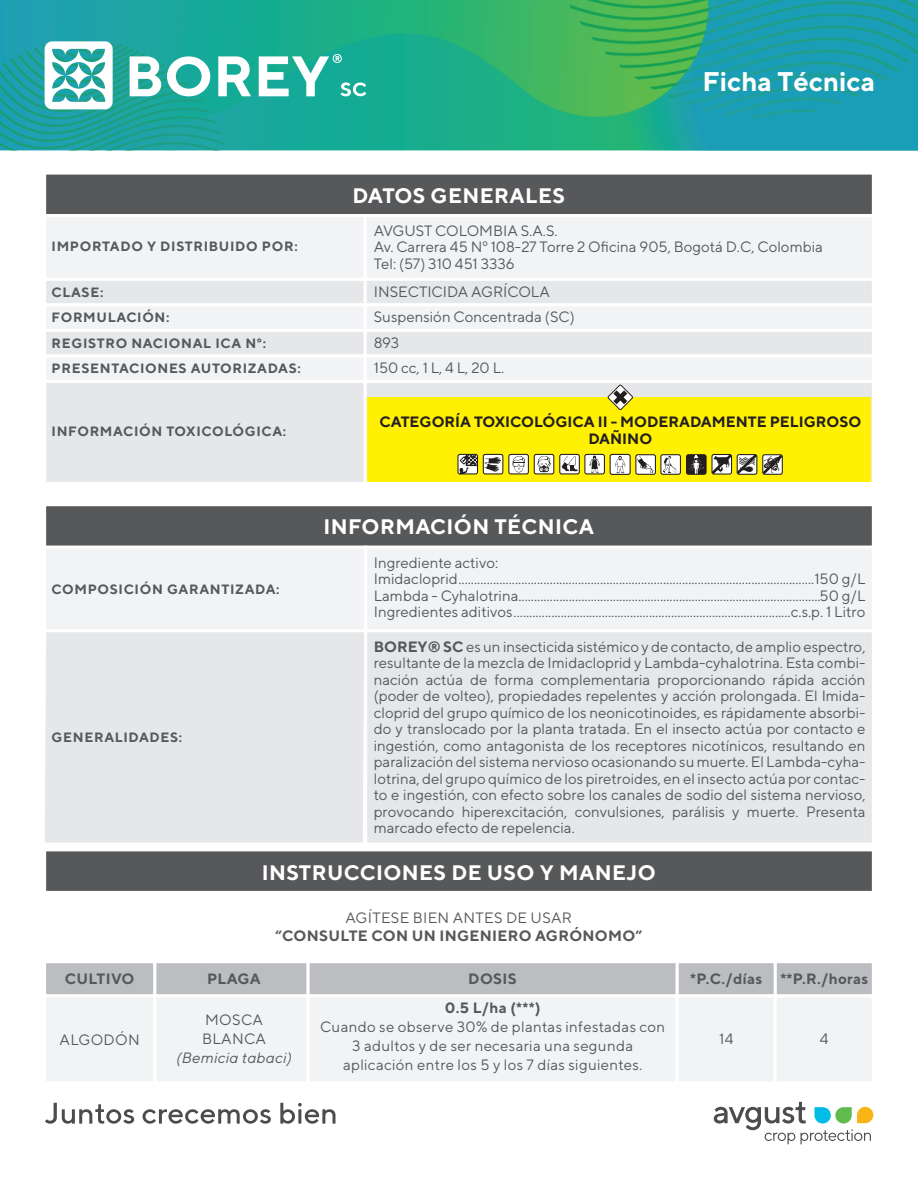
<style>
.page{position:relative;width:918px;height:1188px;background:#fff}
.page>*{position:absolute;margin:0;border:0;box-sizing:border-box;transform-origin:0 0}
.t1{font:700 27px "TT Norms";color:#fff}
.t2{font:700 21px "TT Norms";letter-spacing:.02em;color:#fff}
.t3{font:15px/16.5px "TT Norms";color:#57585a}
.t4{font:15px/18.8px "TT Norms";letter-spacing:.02em;color:#57585a;text-align:center}
.t5{font:700 15px "TT Norms";letter-spacing:.02em;color:#57585a}
.t6{font:700 15px/16.5px "TT Norms";color:#231f20;text-align:center}
.t7{font:italic 15px "TT Norms";letter-spacing:.02em;color:#57585a}
.t8{font:700 13.5px "TT Norms";letter-spacing:.05em;color:#57585a}
.s1{font-weight:700}
</style>
<div class="page">
<img style="left:0;top:0;width:918px;height:151px">
<div style="left:46px;top:174px;width:826px;height:40px;background:#57585a"></div>
<div style="left:43px;top:214px;width:324px;height:67px;background:#f2f3f4;border:3px solid #fff"></div>
<div style="left:364px;top:214px;width:511px;height:67px;background:#f2f3f4;border:3px solid #fff"></div>
<div style="left:43px;top:278px;width:324px;height:28px;background:#e6e7e9;border:3px solid #fff"></div>
<div style="left:364px;top:278px;width:511px;height:28px;background:#e6e7e9;border:3px solid #fff"></div>
<div style="left:43px;top:303px;width:324px;height:29px;background:#f2f3f4;border:3px solid #fff"></div>
<div style="left:364px;top:303px;width:511px;height:29px;background:#f2f3f4;border:3px solid #fff"></div>
<div style="left:43px;top:329px;width:324px;height:28px;background:#e6e7e9;border:3px solid #fff"></div>
<div style="left:364px;top:329px;width:511px;height:28px;background:#e6e7e9;border:3px solid #fff"></div>
<div style="left:43px;top:380px;width:324px;height:105px;background:#e6e7e9;border:3px solid #fff"></div>
<div style="left:364px;top:380px;width:511px;height:105px;background:#e6e7e9;border:3px solid #fff"></div>
<div style="left:367px;top:397px;width:504px;height:85px;background:#fff101"></div>
<div style="left:534px;top:454px;width:20px;height:20px;background:#fff;border-radius:2px"></div>
<div style="left:534px;top:454px;width:20px;height:20px;border:1px solid #231f20;border-radius:2px"></div>
<svg style="left:537px;top:456px;width:14px;height:16px"></svg>
<div style="left:585px;top:454px;width:19px;height:20px;background:#fff;border-radius:2px"></div>
<div style="left:584px;top:454px;width:21px;height:20px;border:1px solid #231f20;border-radius:2px"></div>
<svg style="left:590px;top:455px;width:10px;height:18px"></svg>
<div style="left:610px;top:454px;width:20px;height:20px;background:#fff;border-radius:2px"></div>
<div style="left:610px;top:454px;width:21px;height:21px;border:1px solid #231f20;border-radius:2px"></div>
<svg style="left:615px;top:456px;width:10px;height:17px"></svg>
<svg style="left:560px;top:454px;width:19px;height:20px"></svg>
<div style="left:559px;top:454px;width:21px;height:20px;border:1px solid #231f20;border-radius:2px"></div>
<svg style="left:562px;top:456px;width:16px;height:15px"></svg>
<div style="left:509px;top:454px;width:19px;height:20px;background:#fff;border-radius:2px"></div>
<div style="left:508px;top:454px;width:21px;height:20px;border:1px solid #231f20;border-radius:2px"></div>
<svg style="left:512px;top:456px;width:13px;height:16px"></svg>
<div style="left:483px;top:454px;width:20px;height:20px;background:#fff;border-radius:2px"></div>
<div style="left:483px;top:454px;width:20px;height:20px;border:1px solid #231f20;border-radius:2px"></div>
<svg style="left:485px;top:457px;width:16px;height:15px"></svg>
<div style="left:636px;top:455px;width:19px;height:19px;background:#fff;border-radius:2px"></div>
<div style="left:635px;top:454px;width:21px;height:21px;border:1px solid #231f20;border-radius:2px"></div>
<svg style="left:637px;top:456px;width:16px;height:17px"></svg>
<div style="left:457px;top:454px;width:21px;height:20px;border:1px solid #231f20;border-radius:2px"></div>
<svg style="left:459px;top:454px;width:19px;height:20px"></svg>
<div style="left:661px;top:455px;width:19px;height:19px;background:#fff;border-radius:2px"></div>
<div style="left:660px;top:454px;width:21px;height:21px;border:1px solid #231f20;border-radius:2px"></div>
<svg style="left:663px;top:456px;width:16px;height:18px"></svg>
<div style="left:711px;top:454px;width:21px;height:21px;border:1px solid #231f20;border-radius:2px"></div>
<div style="left:687px;top:455px;width:19px;height:19px;background:#231f20;border-radius:2px"></div>
<div style="left:686px;top:454px;width:21px;height:21px;border:1px solid #231f20;border-radius:2px"></div>
<svg style="left:690px;top:455px;width:14px;height:19px"></svg>
<div style="left:762px;top:454px;width:21px;height:21px;border:1px solid #231f20;border-radius:2px"></div>
<svg style="left:763px;top:455px;width:19px;height:19px"></svg>
<svg style="left:712px;top:454px;width:45px;height:21px"></svg>
<svg style="left:608px;top:385px;width:25px;height:25px"></svg>
<div style="left:46px;top:506px;width:826px;height:40px;background:#57585a"></div>
<div style="left:43px;top:546px;width:324px;height:86px;background:#f2f3f4;border:3px solid #fff"></div>
<div style="left:364px;top:546px;width:511px;height:86px;background:#f2f3f4;border:3px solid #fff"></div>
<div style="left:43px;top:628px;width:326px;height:215px;background:#e6e7e9"></div>
<div style="left:364px;top:629px;width:511px;height:217px;background:#e6e7e9;border:3px solid #fff"></div>
<div style="left:46px;top:851px;width:826px;height:40px;background:#57585a"></div>
<div style="left:43px;top:354px;width:324px;height:29px;background:#f2f3f4;border:3px solid #fff"></div>
<div style="left:364px;top:354px;width:511px;height:29px;background:#f2f3f4;border:3px solid #fff"></div>
<svg style="left:714px;top:1102px;width:159px;height:42px"></svg>
<svg style="left:45px;top:1103px;width:89px;height:21px"></svg>
<svg style="left:143px;top:1109px;width:128px;height:15px"></svg>
<svg style="left:280px;top:1103px;width:56px;height:21px"></svg>
<div style="left:43px;top:994px;width:113px;height:90px;background:#f2f3f4;border:3px solid #fff"></div>
<div style="left:153px;top:994px;width:157px;height:90px;background:#f2f3f4;border:3px solid #fff"></div>
<div style="left:307px;top:994px;width:372px;height:90px;background:#f2f3f4;border:3px solid #fff"></div>
<div style="left:676px;top:994px;width:101px;height:90px;background:#f2f3f4;border:3px solid #fff"></div>
<div style="left:774px;top:994px;width:101px;height:90px;background:#f2f3f4;border:3px solid #fff"></div>
<div style="left:43px;top:960px;width:113px;height:37px;background:#bcbdc0;border:3px solid #fff"></div>
<div style="left:153px;top:960px;width:157px;height:37px;background:#bcbdc0;border:3px solid #fff"></div>
<div style="left:307px;top:960px;width:372px;height:37px;background:#bcbdc0;border:3px solid #fff"></div>
<div style="left:676px;top:960px;width:101px;height:37px;background:#bcbdc0;border:3px solid #fff"></div>
<div style="left:774px;top:960px;width:101px;height:37px;background:#bcbdc0;border:3px solid #fff"></div>
<svg style="left:45px;top:41px;width:68px;height:68px"></svg>
<svg style="left:130px;top:56px;width:31px;height:40px"></svg>
<svg style="left:167px;top:56px;width:43px;height:40px"></svg>
<svg style="left:218px;top:56px;width:33px;height:40px"></svg>
<svg style="left:259px;top:54px;width:107px;height:42px"></svg>
<h2 class="t2" style="left:352px;top:182px;width:214px">DATOS GENERALES</h2>
<h1 class="t1" style="left:702px;top:65px;width:174px">Ficha Técnica</h1>
<p class="t3" style="left:374px;top:222px;width:451px">AVGUST COLOMBIA S.A.S.<br>Av. Carrera 45 Nº 108-27 Torre 2 Oficina 905, Bogotá D.C, Colombia<br>Tel: (57) 310 451 3336</p>
<p class="t8" style="left:52px;top:238px;width:248px">IMPORTADO Y DISTRIBUIDO POR:</p>
<p class="t8" style="left:52px;top:284px;width:53px">CLASE:</p>
<p class="t3" style="left:374px;top:283px;width:178px">INSECTICIDA AGRÍCOLA</p>
<p class="t8" style="left:52px;top:309px;width:119px">FORMULACIÓN:</p>
<p class="t3" style="left:374px;top:309px;width:202px">Suspensión Concentrada (SC)</p>
<p class="t8" style="left:52px;top:335px;width:216px">REGISTRO NACIONAL ICA N°:</p>
<p class="t3" style="left:374px;top:334px;width:27px">893</p>
<p class="t8" style="left:52px;top:360px;width:251px">PRESENTACIONES AUTORIZADAS:</p>
<p class="t3" style="left:374px;top:360px;width:132px">150 cc, 1 L, 4 L, 20 L.</p>
<p class="t8" style="left:52px;top:423px;width:236px">INFORMACIÓN TOXICOLÓGICA:</p>
<p class="t6" style="left:379px;top:414px;width:483px">CATEGORÍA TOXICOLÓGICA II - MODERADAMENTE PELIGROSO<br>DAÑINO</p>
<p class="t8" style="left:52px;top:581px;width:229px">COMPOSICIÓN GARANTIZADA:</p>
<p class="t8" style="left:52px;top:729px;width:132px">GENERALIDADES:</p>
<h2 class="t2" style="left:323px;top:514px;width:272px">INFORMACIÓN TÉCNICA</h2>
<p class="t3" style="left:374px;top:554px;width:493px">Ingrediente activo:<br>Imidacloprid.................................................................................................................150 g/L Lambda - Cyhalotrina................................................................................................50 g/L Ingredientes aditivos........................................................................................c.s.p. 1 Litro</p>
<p class="t3" style="left:374px;top:638px;width:493px;text-align:justify"><span class="s1">BOREY® SC</span> es un insecticida sistémico y de contacto, de amplio espectro, resultante de la mezcla de Imidacloprid y Lambda-cyhalotrina. Esta combi&shy;nación actúa de forma complementaria proporcionando rápida acción (poder de volteo), propiedades repelentes y acción prolongada. El Imida&shy;cloprid del grupo químico de los neonicotinoides, es rápidamente absorbi&shy;do y translocado por la planta tratada. En el insecto actúa por contacto e ingestión, como antagonista de los receptores nicotínicos, resultando en paralización del sistema nervioso ocasionando su muerte. El Lambda-cyha&shy;lotrina, del grupo químico de los piretroides, en el insecto actúa por contac&shy;to e ingestión, con efecto sobre los canales de sodio del sistema nervioso, provocando hiperexcitación, convulsiones, parálisis y muerte. Presenta marcado efecto de repelencia.</p>
<h2 class="t2" style="left:262px;top:859px;width:396px">INSTRUCCIONES DE USO Y MANEJO</h2>
<p class="t4" style="left:345px;top:908px;width:228px">AGÍTESE BIEN ANTES DE USAR</p>
<p class="t5" style="left:275px;top:926px;width:369px">“CONSULTE CON UN INGENIERO AGRÓNOMO”</p>
<p class="t5" style="left:65px;top:970px;width:71px">CULTIVO</p>
<p class="t5" style="left:207px;top:970px;width:55px">PLAGA</p>
<p class="t5" style="left:468px;top:970px;width:50px">DOSIS</p>
<p class="t5" style="left:690px;top:970px;width:180px">*P.C./días **P.R./horas</p>
<p class="t5" style="left:445px;top:998px;width:97px">0.5 L/ha (***)</p>
<p class="t4" style="left:320px;top:1017px;width:347px">Cuando se observe 30% de plantas infestadas con<br>3 adultos y de ser necesaria una segunda aplicación entre los 5 y los 7 días siguientes.</p>
<p class="t4" style="left:202px;top:1010px;width:65px;text-align:left">MOSCA<br>BLANCA</p>
<p class="t7" style="left:176px;top:1048px;width:117px">(Bemicia tabaci)</p>
<p class="t4" style="left:60px;top:1030px;width:82px">ALGODÓN</p>
<p class="t3" style="left:719px;top:1031px;width:16px">14</p>
<p class="t3" style="left:820px;top:1031px;width:10px">4</p>
</div>
